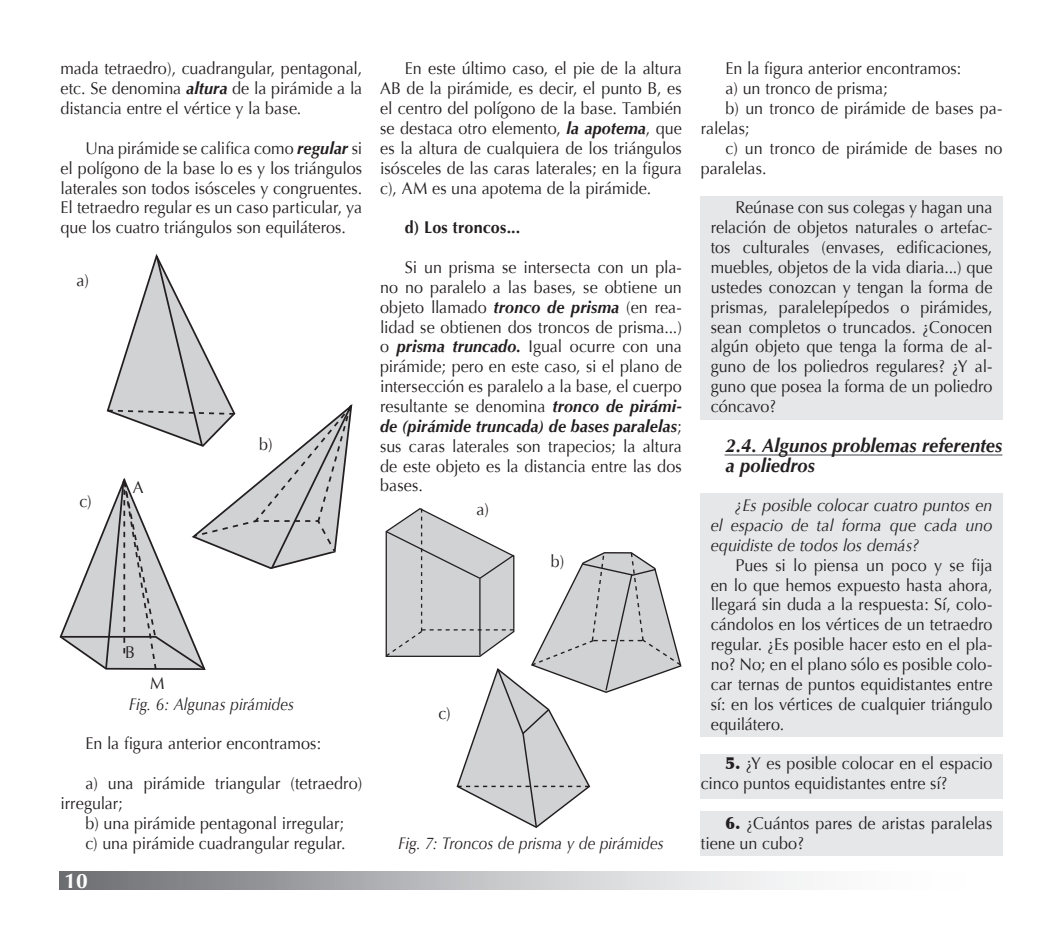
<style>
.page{position:relative;width:1062px;height:943px;background:#fff}
.page>*{position:absolute;margin:0;border:0;box-sizing:border-box;transform-origin:0 0}
.t1{font:700 21px "Optima";color:#fff}
.t2{font:italic 700 19.25px/19.8px "Optima";letter-spacing:.005em;color:#231f20;scale:.95 1}
.t3{font:16.97px/19.8px "Optima";color:#231f20;text-align:justify;scale:.95 1}
.t4{font:italic 16.97px/19.8px "Optima";color:#231f20;text-align:justify;scale:.95 1}
.t5{font:italic 16.97px "Optima";color:#231f20;scale:.9 1}
.t6{font:700 16.97px "Optima";letter-spacing:.01em;color:#231f20;scale:.95 1}
.s1{font-weight:700;font-style:italic}
.s2{font-weight:900}
</style>
<div class="page">
<div style="left:60px;top:871px;width:942px;height:18px;background:linear-gradient(to right,#75777b,#fff)"></div>
<hr style="left:724px;top:454px;width:278px;height:2px;background:#939598">
<div style="left:700px;top:754px;width:302px;height:44px;background:#e6e7e9"></div>
<div style="left:700px;top:811px;width:302px;height:44px;background:#e6e7e9"></div>
<div style="left:700px;top:493px;width:302px;height:244px;background:#e6e7e9"></div>
<div style="left:700px;top:196px;width:302px;height:224px;background:#e6e7e9"></div>
<svg style="left:59px;top:254px;width:294px;height:416px"></svg>
<svg style="left:385px;top:508px;width:297px;height:320px"></svg>
<p class="t3" style="left:61px;top:59px;width:319px">mada tetraedro), cuadrangular, pentagonal, etc. Se denomina <span class="s1">altura</span> de la pirámide a la distancia entre el vértice y la base.</p>
<p class="t3" style="left:61px;top:138px;width:319px;text-indent:25px">Una pirámide se califica como <span class="s1">regular</span> si el polígono de la base lo es y los triángulos laterales son todos isósceles y congruentes.<br>El tetraedro regular es un caso particular, ya que los cuatro triángulos son equiláteros.</p>
<p class="t3" style="left:76px;top:271px;width:15px">a)</p>
<p class="t3" style="left:79px;top:491px;width:14px">c)</p>
<p class="t3" style="left:133px;top:478px;width:13px">A</p>
<p class="t3" style="left:259px;top:434px;width:16px">b)</p>
<p class="t3" style="left:380px;top:59px;width:319px;text-indent:25px">En este último caso, el pie de la altura AB de la pirámide, es decir, el punto B, es el centro del polígono de la base. También se destaca otro elemento, <span class="s1">la apotema</span>, que es la altura de cualquiera de los triángulos isósceles de las caras laterales; en la figura c), AM es una apotema de la pirámide.</p>
<p class="t6" style="left:405px;top:218px;width:123px">d) Los troncos...</p>
<p class="t3" style="left:380px;top:257px;width:319px;text-indent:25px">Si un prisma se intersecta con un pla&shy;no no paralelo a las bases, se obtiene un objeto llamado <span class="s1">tronco de prisma</span> (en rea&shy;lidad se obtienen dos troncos de prisma...) o <span class="s1">prisma truncado.</span> Igual ocurre con una pirámide; pero en este caso, si el plano de intersección es paralelo a la base, el cuerpo resultante se denomina <span class="s1">tronco de pirámi&shy;de (pirámide truncada) de bases paralelas</span>; sus caras laterales son trapecios; la altura de este objeto es la distancia entre las dos bases.</p>
<p class="t3" style="left:476px;top:500px;width:15px">a)</p>
<p class="t3" style="left:551px;top:551px;width:16px">b)</p>
<p class="t3" style="left:125px;top:642px;width:12px">B</p>
<p class="t5" style="left:129px;top:694px;width:185px">Fig. 6: Algunas pirámides</p>
<p class="t3" style="left:85px;top:734px;width:250px">En la figura anterior encontramos:</p>
<p class="t3" style="left:61px;top:773px;width:319px;text-indent:25px">a) una pirámide triangular (tetraedro) irregular;</p>
<p class="t3" style="left:85px;top:813px;width:275px">b) una pirámide pentagonal irregular; c) una pirámide cuadrangular regular.</p>
<p class="t3" style="left:150px;top:674px;width:17px">M</p>
<p class="t1" style="left:64px;top:868px;width:25px">10</p>
<p class="t3" style="left:438px;top:703px;width:14px">c)</p>
<p class="t5" style="left:398px;top:833px;width:296px">Fig. 7: Troncos de prisma y de pirámides</p>
<p class="t3" style="left:725px;top:59px;width:250px">En la figura anterior encontramos:</p>
<p class="t3" style="left:725px;top:79px;width:172px">a) un tronco de prisma;</p>
<p class="t3" style="left:725px;top:99px;width:293px">b) un tronco de pirámide de bases pa-</p>
<p class="t3" style="left:700px;top:119px;width:53px">ralelas;</p>
<p class="t3" style="left:725px;top:138px;width:293px">c) un tronco de pirámide de bases no</p>
<p class="t3" style="left:700px;top:158px;width:71px">paralelas.</p>
<p class="t3" style="left:710px;top:198px;width:298px;text-indent:25px">Reúnase con sus colegas y hagan una relación de objetos naturales o artefac&shy;tos culturales (envases, edificaciones, muebles, objetos de la vida diaria...) que ustedes conozcan y tengan la forma de prismas, paralelepípedos o pirámides, sean completos o truncados. ¿Conocen algún objeto que tenga la forma de al&shy;guno de los poliedros regulares? ¿Y al&shy;guno que posea la forma de un poliedro cóncavo?</p>
<p class="t2" style="left:725px;top:435px;width:293px">2.4. Algunos problemas referentes a poliedros</p>
<p class="t4" style="left:710px;top:495px;width:298px;text-indent:25px">¿Es posible colocar cuatro puntos en el espacio de tal forma que cada uno equidiste de todos los demás?</p>
<p class="t3" style="left:710px;top:555px;width:298px;text-indent:25px">Pues si lo piensa un poco y se fija en lo que hemos expuesto hasta ahora, llegará sin duda a la respuesta: Sí, colo&shy;cándolos en los vértices de un tetraedro regular. ¿Es posible hacer esto en el pla&shy;no? No; en el plano sólo es posible colo&shy;car ternas de puntos equidistantes entre sí: en los vértices de cualquier triángulo equilátero.</p>
<p class="t3" style="left:700px;top:753px;width:309px;text-indent:25px"><span class="s2">5.</span> ¿Y es posible colocar en el espacio cinco puntos equidistantes entre sí?</p>
<p class="t3" style="left:700px;top:813px;width:309px;text-indent:25px"><span class="s2">6.</span> ¿Cuántos pares de aristas paralelas tiene un cubo?</p>
</div>
